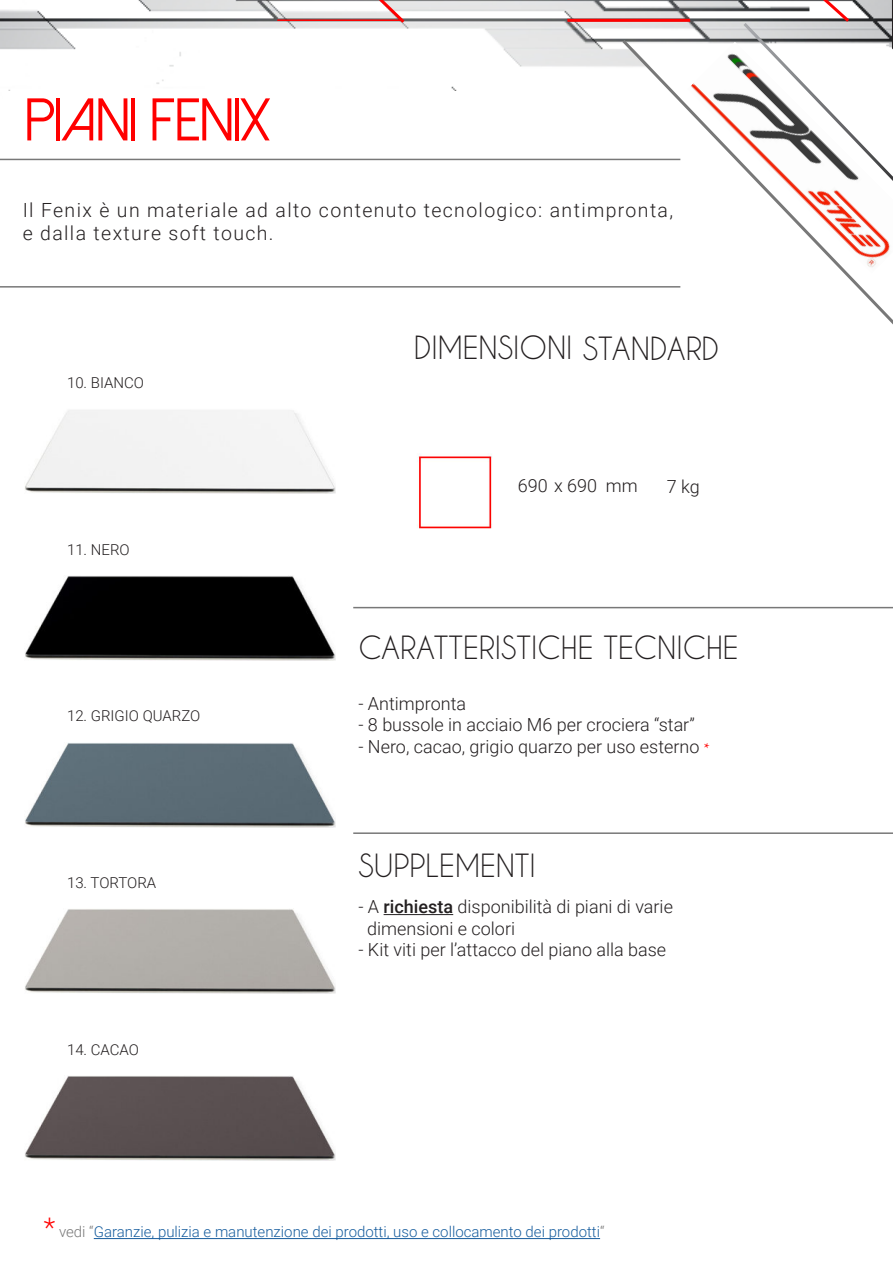
<style>
.page{position:relative;width:893px;height:1263px;background:#fff}
.page>*{position:absolute;margin:0;border:0;box-sizing:border-box;transform-origin:0 0}
.t1{font:60px "Dolce Vita";color:#f00}
.t2{font:30px "Caviar Dreams";color:#231f20}
.t3{font:300 19.5px "Roboto";letter-spacing:.07em;color:#231f20}
.t4{font:300 18px "Roboto";color:#231f20}
.t5{font:300 15px "Roboto";color:#175d9e}
.t6{font:300 15px "Roboto";color:#231f20}
.s1{font-family:"Minion Pro";font-weight:400;font-size:15px;color:#f00}
.s2{font-weight:500}
.s3{font-size:27px;color:#f00}
.s4{color:#787878}
</style>
<div class="page">
<svg style="left:0;top:0;width:893px;height:91px"></svg>
<hr style="left:567px;top:19px;width:123px;height:3px;background:#f00">
<svg style="left:376px;top:0;width:32px;height:26px"></svg>
<hr style="left:277px;top:19px;width:124px;height:2px;background:#f00">
<svg style="left:820px;top:0;width:32px;height:20px"></svg>
<hr style="left:0;top:159px;width:680px;height:1px;background:#787878">
<hr style="left:0;top:286px;width:680px;height:2px;background:#787878">
<svg style="left:619px;top:37px;width:121px;height:251px"></svg>
<img style="left:688px;top:42px;width:52px;height:231px">
<svg style="left:740px;top:20px;width:153px;height:305px"></svg>
<img style="left:417px;top:454px;width:75px;height:75px">
<hr style="left:353px;top:607px;width:540px;height:1px;background:#787878">
<hr style="left:353px;top:832px;width:540px;height:2px;background:#787878">
<hr style="left:384px;top:914px;width:69px;height:1px;background:#231f20">
<hr style="left:94px;top:1238px;width:506px;height:1px;background:#175d9e">
<img style="left:25px;top:410px;width:311px;height:84px">
<img style="left:25px;top:576px;width:311px;height:85px">
<img style="left:25px;top:743px;width:311px;height:84px">
<img style="left:25px;top:909px;width:311px;height:85px">
<img style="left:25px;top:1076px;width:311px;height:85px">
<p class="t1" style="left:25px;top:90px;width:247px">piani FENIX</p>
<p class="t3" style="left:23px;top:196px;width:652px">Il Fenix è un materiale ad alto contenuto tecnologico: antimpronta,</p>
<p class="t3" style="left:23px;top:220px;width:252px">e dalla texture soft touch.</p>
<p class="t6" style="left:67px;top:372px;width:79px">10. BIANCO</p>
<p class="t6" style="left:67px;top:539px;width:64px">11. NERO</p>
<p class="t6" style="left:67px;top:705px;width:135px">12. GRIGIO QUARZO</p>
<p class="t6" style="left:67px;top:872px;width:91px">13. TORTORA</p>
<p class="t6" style="left:67px;top:1039px;width:74px">14. CACAO</p>
<p class="t2" style="left:414px;top:329px;width:307px">DIMENSIONI STANDARD</p>
<p class="t4" style="left:518px;top:473px;width:121px">690 x 690 mm</p>
<p class="t4" style="left:667px;top:474px;width:34px">7 kg</p>
<p class="t2" style="left:358px;top:630px;width:382px">CARATTERISTICHE TECNICHE</p>
<p class="t4" style="left:358px;top:691px;width:109px">- Antimpronta</p>
<p class="t4" style="left:358px;top:712px;width:338px">- 8 bussole in acciaio M6 per crociera “star”</p>
<p class="t4" style="left:358px;top:734px;width:353px">- Nero, cacao, grigio quarzo per uso esterno <span class="s1">*</span></p>
<p class="t2" style="left:358px;top:847px;width:179px">SUPPLEMENTI</p>
<p class="t4" style="left:358px;top:894px;width:316px">- A <span class="s2">richiesta</span> disponibilità di piani di varie</p>
<p class="t4" style="left:367px;top:916px;width:149px">dimensioni e colori</p>
<p class="t4" style="left:358px;top:937px;width:309px">- Kit viti per l’attacco del piano alla base</p>
<p class="t5" style="left:44px;top:1221px;width:562px"><span class="s3">*</span> <span class="s4">vedi “</span>Garanzie, pulizia e manutenzione dei prodotti, uso e collocamento dei prodotti<span class="s4">“</span></p>
</div>
